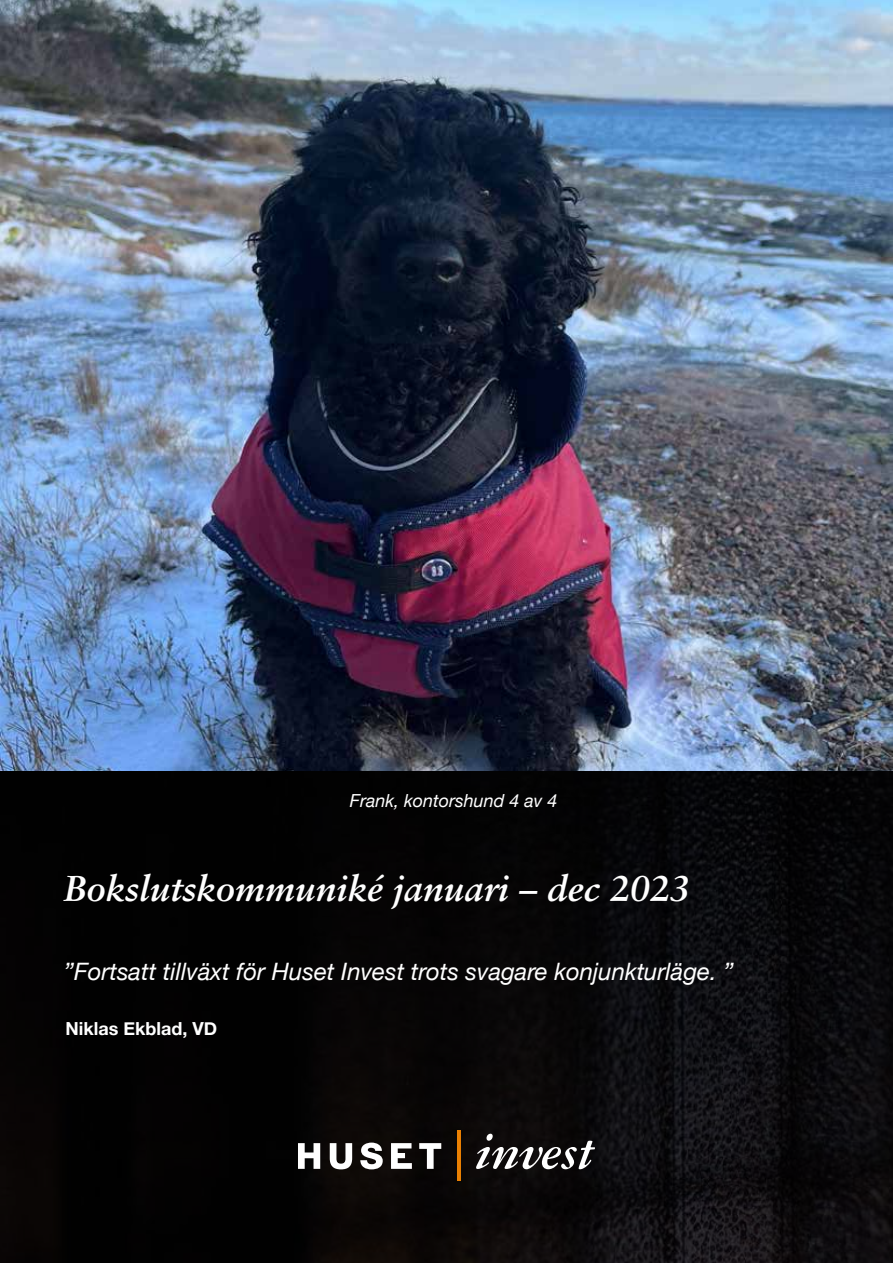
<style>
.page{position:relative;width:893px;height:1263px;background:#fff}
.page>*{position:absolute;margin:0;border:0;box-sizing:border-box;transform-origin:0 0}
.t1{font:italic 700 36px "Sabon LT Pro";color:#fff}
.t2{font:italic 24px "Helvetica Neue";color:#fff}
.t3{font:italic 18px "Helvetica Neue";color:#fff}
.t4{font:700 18px "Helvetica Neue";color:#fff}
</style>
<div class="page">
<img style="left:0;top:0;width:893px;height:772px">
<div style="left:0;top:772px;width:893px;height:491px;background:#000"></div>
<svg style="left:298px;top:1142px;width:143px;height:27px"></svg>
<svg style="left:476px;top:1134px;width:119px;height:35px"></svg>
<hr style="left:458px;top:1130px;width:3px;height:51px;background:#ea8002">
<p class="t3" style="left:350px;top:787px;width:209px">Frank, kontorshund 4 av 4</p>
<h1 class="t1" style="left:64px;top:866px;width:628px">Bokslutskommuniké januari – dec 2023</h1>
<p class="t2" style="left:64px;top:954px;width:671px">”Fortsatt tillväxt för Huset Invest trots svagare konjunkturläge. ”</p>
<p class="t4" style="left:65px;top:1014px;width:153px">Niklas Ekblad, VD</p>
</div>
